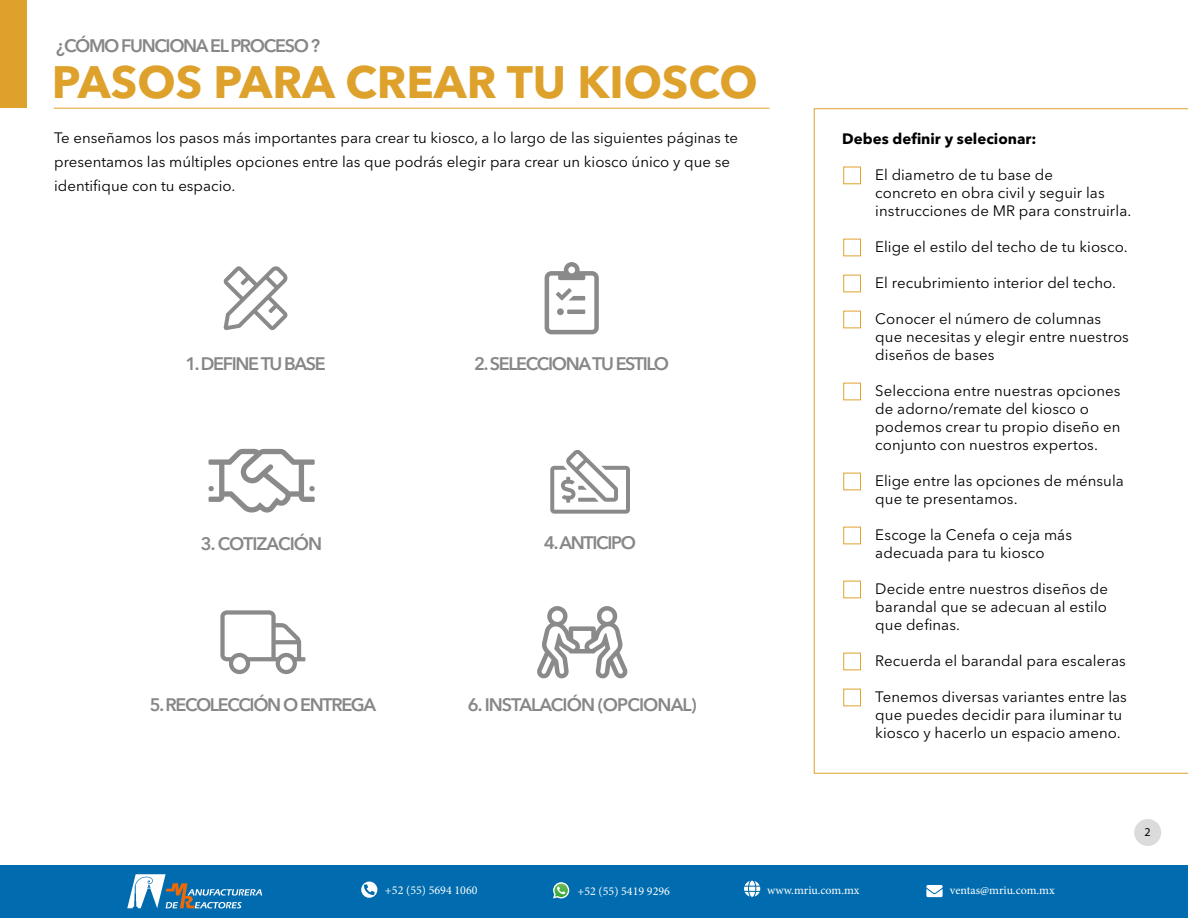
<style>
.page{position:relative;width:1188px;height:918px;background:#fff}
.page>*{position:absolute;margin:0;border:0;box-sizing:border-box;transform-origin:0 0}
.t1{font:700 45px "Avenir Next LT Pro";color:#dea12c}
.t2{font:600 18px "Avenir Next LT Pro";letter-spacing:-.075em;color:#878787}
.t3{font:600 18px "Avenir Next LT Pro";letter-spacing:-.05em;color:#878787}
.t4{font:15px/18px "Avenir Next LT Pro";letter-spacing:.005em;color:#000}
.t5{font:700 15px "Avenir Next LT Pro";color:#000}
.t6{font:12px "Minion Pro";color:#fff}
.t7{font:12px "Myriad Pro";color:#000}
</style>
<div class="page">
<div style="left:0;top:0;width:27px;height:108px;background:#dea12c"></div>
<svg style="left:209px;top:449px;width:106px;height:64px"></svg>
<svg style="left:545px;top:262px;width:54px;height:72px"></svg>
<svg style="left:224px;top:266px;width:64px;height:64px"></svg>
<svg style="left:550px;top:450px;width:80px;height:64px"></svg>
<svg style="left:220px;top:610px;width:85px;height:64px"></svg>
<svg style="left:537px;top:606px;width:91px;height:72px"></svg>
<svg style="left:814px;top:109px;width:374px;height:664px"></svg>
<hr style="left:54px;top:108px;width:716px;height:1px;background:#dea12c">
<div style="left:843px;top:167px;width:18px;height:17px;border:1px solid #dfa32d"></div>
<div style="left:843px;top:239px;width:18px;height:17px;border:1px solid #dfa32d"></div>
<div style="left:843px;top:275px;width:18px;height:17px;border:1px solid #dfa32d"></div>
<div style="left:843px;top:311px;width:18px;height:17px;border:1px solid #dfa32d"></div>
<div style="left:843px;top:383px;width:18px;height:17px;border:1px solid #dfa32d"></div>
<div style="left:843px;top:473px;width:18px;height:17px;border:1px solid #dfa32d"></div>
<div style="left:843px;top:527px;width:18px;height:17px;border:1px solid #dfa32d"></div>
<div style="left:843px;top:581px;width:18px;height:17px;border:1px solid #dfa32d"></div>
<div style="left:843px;top:653px;width:18px;height:17px;border:1px solid #dfa32d"></div>
<div style="left:843px;top:689px;width:18px;height:17px;border:1px solid #dfa32d"></div>
<div style="left:0;top:866px;width:1188px;height:52px;background:#006caf"></div>
<svg style="left:361px;top:882px;width:16px;height:16px"></svg>
<svg style="left:364px;top:884px;width:11px;height:11px"></svg>
<svg style="left:553px;top:882px;width:16px;height:17px"></svg>
<svg style="left:744px;top:881px;width:16px;height:16px"></svg>
<svg style="left:926px;top:885px;width:17px;height:12px"></svg>
<svg style="left:127px;top:874px;width:135px;height:34px"></svg>
<div style="left:1134px;top:819px;width:27px;height:27px;background:#dbdbdb;border-radius:50%"></div>
<p class="t2" style="left:56px;top:35px;width:265px">¿CÓMO FUNCIONA EL PROCESO ?</p>
<h1 class="t1" style="left:52px;top:55px;width:707px">PASOS PARA CREAR TU KIOSCO</h1>
<p class="t4" style="left:54px;top:126px;width:685px;line-height:24px">Te enseñamos los pasos más importantes para crear tu kiosco, a lo largo de las siguientes páginas te presentamos las múltiples opciones entre las que podrás elegir para crear un kiosco único y que se identifique con tu espacio.</p>
<p class="t2" style="left:185px;top:353px;width:142px">1. DEFINE TU BASE</p>
<p class="t2" style="left:474px;top:353px;width:196px">2. SELECCIONA TU ESTILO</p>
<p class="t3" style="left:201px;top:533px;width:123px">3. COTIZACIÓN</p>
<p class="t2" style="left:544px;top:532px;width:93px">4.ANTICIPO</p>
<p class="t2" style="left:150px;top:694px;width:228px">5. RECOLECCIÓN O ENTREGA</p>
<p class="t3" style="left:468px;top:694px;width:231px">6. INSTALACIÓN (OPCIONAL)</p>
<p class="t5" style="left:842px;top:130px;width:196px">Debes definir y selecionar:</p>
<p class="t4" style="left:875px;top:166px;width:258px">El diametro de tu base de<br>concreto en obra civil y seguir las instrucciones de MR para construirla.</p>
<p class="t4" style="left:875px;top:238px;width:254px">Elige el estilo del techo de tu kiosco.</p>
<p class="t4" style="left:875px;top:274px;width:242px">El recubrimiento interior del techo.</p>
<p class="t4" style="left:875px;top:310px;width:255px">Conocer el número de columnas que necesitas y elegir entre nuestros diseños de bases</p>
<p class="t4" style="left:875px;top:382px;width:247px">Selecciona entre nuestras opciones de adorno/remate del kiosco o podemos crear tu propio diseño en conjunto con nuestros expertos.</p>
<p class="t4" style="left:875px;top:472px;width:250px">Elige entre las opciones de ménsula que te presentamos.</p>
<p class="t4" style="left:875px;top:526px;width:198px">Escoge la Cenefa o ceja más adecuada para tu kiosco</p>
<p class="t4" style="left:875px;top:580px;width:234px;text-align:justify">Decide entre nuestros diseños de barandal que se adecuan al estilo que definas.</p>
<p class="t4" style="left:875px;top:652px;width:252px">Recuerda el barandal para escaleras</p>
<p class="t4" style="left:875px;top:688px;width:253px">Tenemos diversas variantes entre las que puedes decidir para iluminar tu kiosco y hacerlo un espacio ameno.</p>
<p class="t6" style="left:385px;top:882px;width:94px">+52 (55) 5694 1060</p>
<p class="t6" style="left:577px;top:883px;width:94px">+52 (55) 5419 9296</p>
<p class="t6" style="left:767px;top:882px;width:94px">www.mriu.com.mx</p>
<p class="t6" style="left:950px;top:882px;width:106px">ventas@mriu.com.mx</p>
<p class="t7" style="left:1145px;top:825px;width:8px">2</p>
</div>
